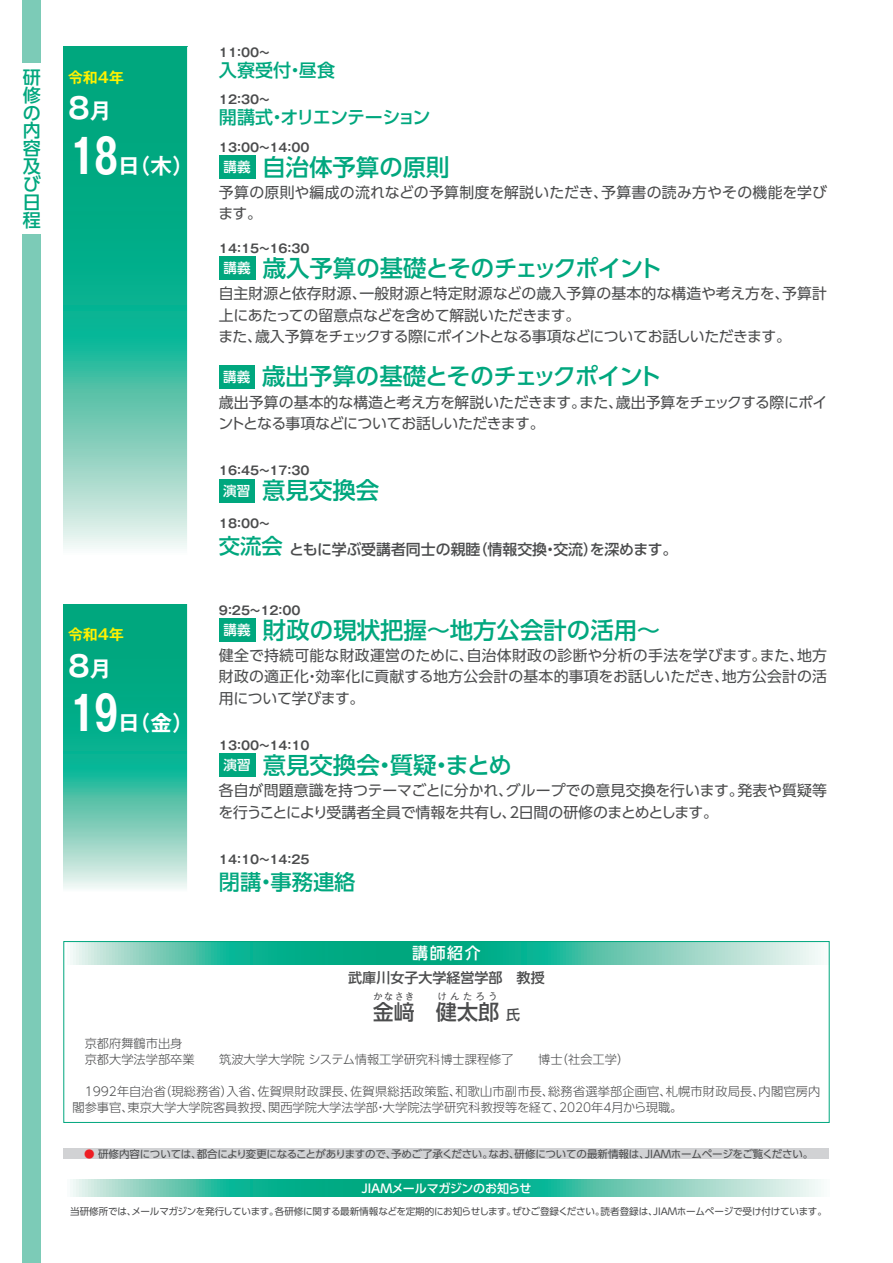
<style>
.page{position:relative;width:893px;height:1263px;background:#fff}
.page>*{position:absolute;margin:0;border:0;box-sizing:border-box;transform-origin:0 0}
.t1{font:700 28.65px "Gothic MB101 Pr 6 De";color:#fff}
.t2{font:500 23.4px "UD Shin Go Pr 6";color:#00a77e}
.t3{font:500 23.4px "UD Shin Go Pr 6";letter-spacing:-.035em;color:#00a77e}
.t4{font:700 21.6px "Gothic MB101 Pr 6 De";color:#fff}
.t5{font:500 21.3px "UD Shin Go Pr 6";color:#00a77e}
.t6{font:500 21px "UD Shin Go Pr 6";color:#4b4c4d}
.t7{font:500 18px/18px "UD Shin Go Pr 6";letter-spacing:-.025em;color:#00a77e}
.t8{font:500 18px "UD Shin Go Pr 6";letter-spacing:-.045em;color:#00a77e}
.t9{font:500 15.9px "UD Shin Go Pr 6";color:#fff}
.t10{font:14.85px/21.3px "UD Shin Go Pr 6";letter-spacing:-.01em;color:#4b4c4d}
.t11{font:14.85px/21.3px "UD Shin Go Pr 6";letter-spacing:-.03em;color:#4b4c4d}
.t12{font:14.85px/21.3px "UD Shin Go Pr 6";letter-spacing:.02em;color:#4b4c4d}
.t13{font:14.85px "UD Shin Go Pr 6";letter-spacing:-.045em;color:#4b4c4d}
.t14{font:500 14.85px "UD Shin Go Pr 6";color:#4b4c4d}
.t15{font:700 14.85px "Gothic MB101 Pr 6 De";color:#fff101}
.t16{font:500 14.1px "UD Shin Go Pr 6";color:#4b4c4d}
.t17{font:500 13.5px "UD Shin Go Pr 6";color:#fff}
.講師紹介文{font:300 12.15px/15.9px "UD Shin Go Pr 6";color:#4b4c4d}
.t18{font:700 12px "Gothic MB101 Pr 6 De";color:#4b4c4d}
.t19{font:500 12px "UD Shin Go Pr 6";letter-spacing:-.025em;color:#fff}
.t20{font:10.5px "UD Shin Go Pr 6";letter-spacing:-.025em;color:#4b4c4d}
.t21{font:9.6px "UD Shin Go Pr 6";letter-spacing:-.02em;color:#4b4c4d}
.t22{font:500 9.6px "UD Shin Go Pr 6";letter-spacing:.32em;color:#4b4c4d}
.s1{font-size:21.6px}
.s2{font-size:47.1px}
.s3{font-size:21.3px;color:#00a77e}
.s4{font-size:14.1px}
.s5{color:#ee1d23}
</style>
<div class="page">
<div style="left:23px;top:0;width:18px;height:1263px;background:#7ccbb7"></div>
<div style="left:21px;top:64px;width:22px;height:170px;background:#fff"></div>
<div style="left:64px;top:1148px;width:765px;height:11px;background:#d1d2d4"></div>
<svg style="left:70px;top:1179px;width:751px;height:18px;background:#52c3aa"></svg>
<svg style="left:64px;top:47px;width:123px;height:502px;background:#38bb9e"></svg>
<div style="left:219px;top:155px;width:36px;height:23px;background:#00a77e"></div>
<div style="left:219px;top:256px;width:36px;height:24px;background:#00a77e"></div>
<div style="left:219px;top:365px;width:35px;height:23px;background:#00a77e"></div>
<div style="left:219px;top:479px;width:35px;height:23px;background:#00a77e"></div>
<svg style="left:64px;top:604px;width:123px;height:285px;background:#38bb9d"></svg>
<div style="left:219px;top:618px;width:36px;height:23px;background:#00a77e"></div>
<div style="left:219px;top:753px;width:36px;height:24px;background:#00a77e"></div>
<svg style="left:70px;top:943px;width:751px;height:22px;background:#52c3aa"></svg>
<div style="left:64px;top:941px;width:765px;height:182px;border:1px solid #00a77e"></div>
<p class="t7" style="left:23px;top:68px;width:20px">研修の内容及び日程</p>
<p class="t15" style="left:68px;top:65px;width:57px">令和4年</p>
<p class="t1" style="left:68px;top:85px;width:45px">8<span class="s1">月</span></p>
<p class="t4" style="left:71px;top:148px;width:124px"><span class="s2">18</span>日（木）</p>
<p class="t15" style="left:68px;top:622px;width:57px">令和4年</p>
<p class="t1" style="left:68px;top:642px;width:45px">8<span class="s1">月</span></p>
<p class="t4" style="left:71px;top:705px;width:124px"><span class="s2">19</span>日（金）</p>
<p class="t18" style="left:219px;top:43px;width:53px">11：00～</p>
<p class="t7" style="left:219px;top:60px;width:118px">入寮受付・昼食</p>
<p class="t18" style="left:219px;top:90px;width:53px">12：30～</p>
<p class="t8" style="left:219px;top:102px;width:213px">開講式・オリエンテーション</p>
<p class="t18" style="left:219px;top:137px;width:92px">13：00～14：00</p>
<p class="t17" style="left:223px;top:156px;width:28px">講義</p>
<p class="t2" style="left:263px;top:148px;width:189px">自治体予算の原則</p>
<p class="t12" style="left:218px;top:181px;width:610px">予算の原則や編成の流れなどの予算制度を解説いただき、予算書の読み方やその機能を学びます。</p>
<p class="t18" style="left:219px;top:238px;width:92px">14：15～16：30</p>
<p class="t17" style="left:223px;top:257px;width:28px">講義</p>
<p class="t3" style="left:263px;top:249px;width:401px">歳入予算の基礎とそのチェックポイント</p>
<p class="t10" style="left:219px;top:282px;width:610px">自主財源と依存財源、一般財源と特定財源などの歳入予算の基本的な構造や考え方を、予算計上にあたっての留意点などを含めて解説いただきます。</p>
<p class="t13" style="left:218px;top:324px;width:574px">また、歳入予算をチェックする際にポイントとなる事項などについてお話しいただきます。</p>
<p class="t17" style="left:223px;top:366px;width:28px">講義</p>
<p class="t3" style="left:262px;top:357px;width:401px">歳出予算の基礎とそのチェックポイント</p>
<p class="t11" style="left:218px;top:391px;width:610px">歳出予算の基本的な構造と考え方を解説いただきます。また、歳出予算をチェックする際にポイントとなる事項などについてお話しいただきます。</p>
<p class="t18" style="left:219px;top:461px;width:92px">16：45～17：30</p>
<p class="t17" style="left:223px;top:480px;width:28px">演習</p>
<p class="t2" style="left:262px;top:472px;width:118px">意見交換会</p>
<p class="t18" style="left:219px;top:513px;width:53px">18：00～</p>
<p class="t14" style="left:219px;top:537px;width:460px"><span class="s3">交流会</span> ともに学ぶ受講者同士の親睦（情報交換・交流）を深めます。</p>
<p class="t18" style="left:219px;top:600px;width:83px">9：25～12：00</p>
<p class="t17" style="left:224px;top:619px;width:28px">講義</p>
<p class="t2" style="left:263px;top:611px;width:399px">財政の現状把握～地方公会計の活用～</p>
<p class="t10" style="left:219px;top:644px;width:610px;text-align:justify">健全で持続可能な財政運営のために、自治体財政の診断や分析の手法を学びます。また、地方財政の適正化・効率化に貢献する地方公会計の基本的事項をお話しいただき、地方公会計の活用について学びます。</p>
<p class="t18" style="left:219px;top:735px;width:92px">13：00～14：10</p>
<p class="t17" style="left:223px;top:754px;width:28px">演習</p>
<p class="t2" style="left:263px;top:746px;width:251px">意見交換会・質疑・まとめ</p>
<p class="t10" style="left:219px;top:780px;width:610px">各自が問題意識を持つテーマごとに分かれ、グループでの意見交換を行います。発表や質疑等を行うことにより受講者全員で情報を共有し、2日間の研修のまとめとします。</p>
<p class="t18" style="left:219px;top:849px;width:92px">14：10～14：25</p>
<p class="t5" style="left:219px;top:865px;width:138px">閉講・事務連絡</p>
<p class="t9" style="left:412px;top:940px;width:70px">講師紹介</p>
<p class="t16" style="left:348px;top:966px;width:198px">武庫川女子大学経営学部　教授</p>
<p class="t6" style="left:373px;top:995px;width:149px">金﨑 健太郎<span class="s4">氏</span></p>
<p class="t22" style="left:373px;top:989px;width:43px">かなさき</p>
<p class="t22" style="left:437px;top:989px;width:62px">けんたろう</p>
<p class="講師紹介文" style="left:72px;top:1035px;width:112px">　京都府舞鶴市出身</p>
<p class="講師紹介文" style="left:72px;top:1051px;width:558px">　京都大学法学部卒業　　筑波大学大学院 システム情報工学研究科博士課程修了　　博士（社会工学）</p>
<p class="講師紹介文" style="left:72px;top:1083px;width:749px">　1992年自治省（現総務省）入省、佐賀県財政課長、佐賀県総括政策監、和歌山市副市長、総務省選挙部企画官、札幌市財政局長、内閣官房内閣参事官、東京大学大学院客員教授、関西学院大学法学部・大学院法学研究科教授等を経て、2020年4月から現職。</p>
<p class="t20" style="left:84px;top:1145px;width:731px"><span class="s5">●</span> 研修内容については、都合により変更になることがありますので、予めご了承ください。なお、研修についての最新情報は、JIAMホームページをご覧ください。</p>
<p class="t19" style="left:361px;top:1178px;width:172px">JIAMメールマガジンのお知らせ</p>
<p class="t21" style="left:70px;top:1204px;width:758px">当研修所では、メールマガジンを発行しています。各研修に関する最新情報などを定期的にお知らせします。ぜひご登録ください。読者登録は、JIAMホームページで受け付けています。</p>
</div>
